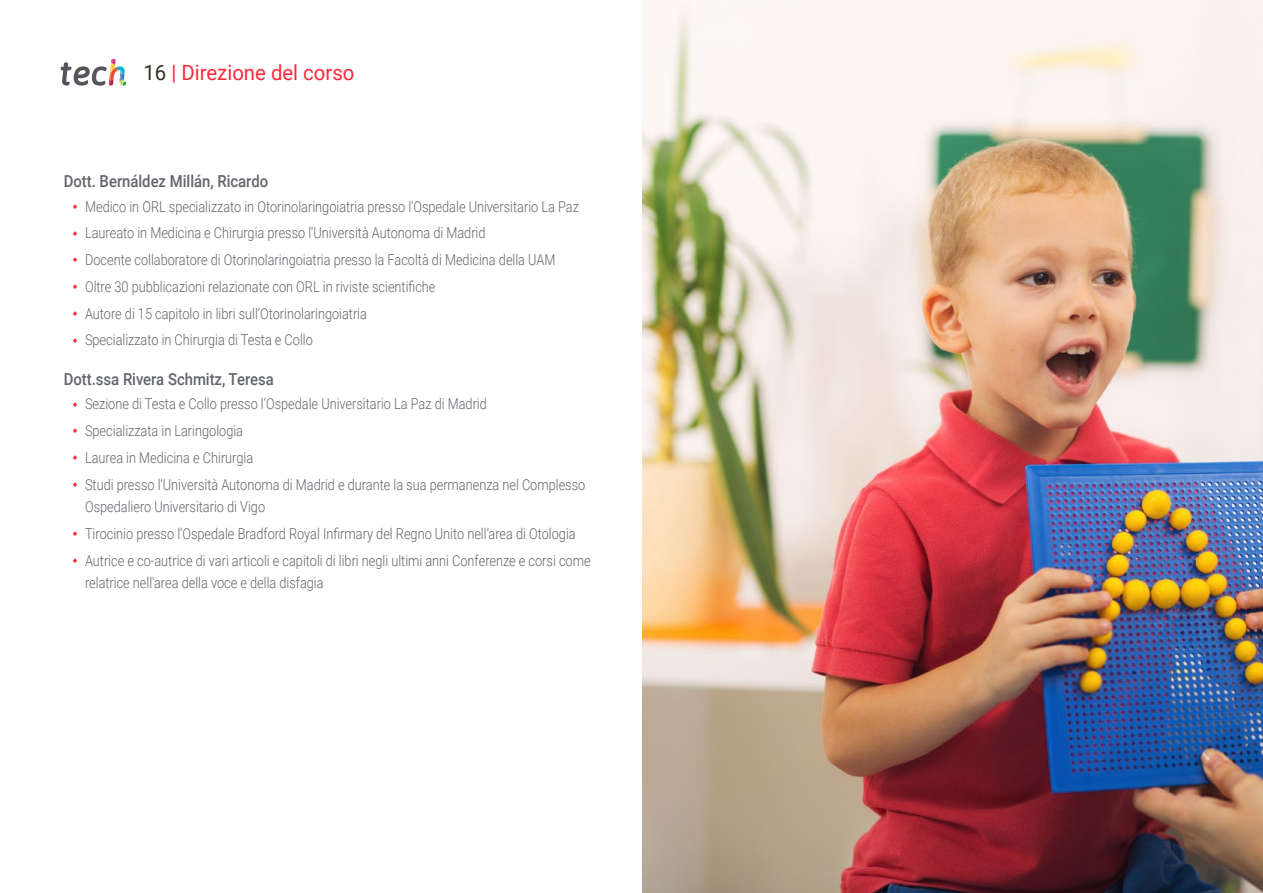
<style>
.page{position:relative;width:1263px;height:893px;background:#fff}
.page>*{position:absolute;margin:0;border:0;box-sizing:border-box;transform-origin:0 0}
.t1{font:21px "Roboto";color:#ff293a}
.t2{font:500 16.5px "Roboto";color:#61646a;scale:.9 1}
.t3{font:300 15px/26.7px "Roboto";color:#61646a;scale:.85 1}
.s1{color:#312e20}
</style>
<div class="page">
<svg style="left:61px;top:59px;width:65px;height:27px"></svg>
<img style="left:642px;top:0;width:621px;height:893px">
<h1 class="t1" style="left:144px;top:57px;width:213px"><span class="s1">16</span> | Direzione del corso</h1>
<p class="t2" style="left:64px;top:170px;width:229px">Dott. Bernáldez Millán, Ricardo</p>
<p class="t3" style="left:85px;top:192px;width:583px">Medico in ORL specializzato in Otorinolaringoiatria presso l’Ospedale Universitario La Paz Laureato in Medicina e Chirurgia presso l'Università Autonoma di Madrid<br>Docente collaboratore di Otorinolaringoiatria presso la Facoltà di Medicina della UAM Oltre 30 pubblicazioni relazionate con ORL in riviste scientifiche<br>Autore di 15 capitolo in libri sull’Otorinolaringoiatria<br>Specializzato in Chirurgia di Testa e Collo</p>
<p class="t2" style="left:64px;top:367px;width:235px">Dott.ssa Rivera Schmitz, Teresa</p>
<p class="t3" style="left:85px;top:390px;width:590px">Sezione di Testa e Collo presso l’Ospedale Universitario La Paz di Madrid<br>Specializzata in Laringologia<br>Laurea in Medicina e Chirurgia<br>Studi presso l’Università Autonoma di Madrid e durante la sua permanenza nel Complesso</p>
<p class="t3" style="left:85px;top:493px;width:596px">Ospedaliero Universitario di Vigo<br>Tirocinio presso l’Ospedale Bradford Royal Infirmary del Regno Unito nell’area di Otologia<br>Autrice e co-autrice di vari articoli e capitoli di libri negli ultimi anni Conferenze e corsi come</p>
<p class="t3" style="left:85px;top:569px;width:282px">relatrice nell'area della voce e della disfagia</p>
</div>
